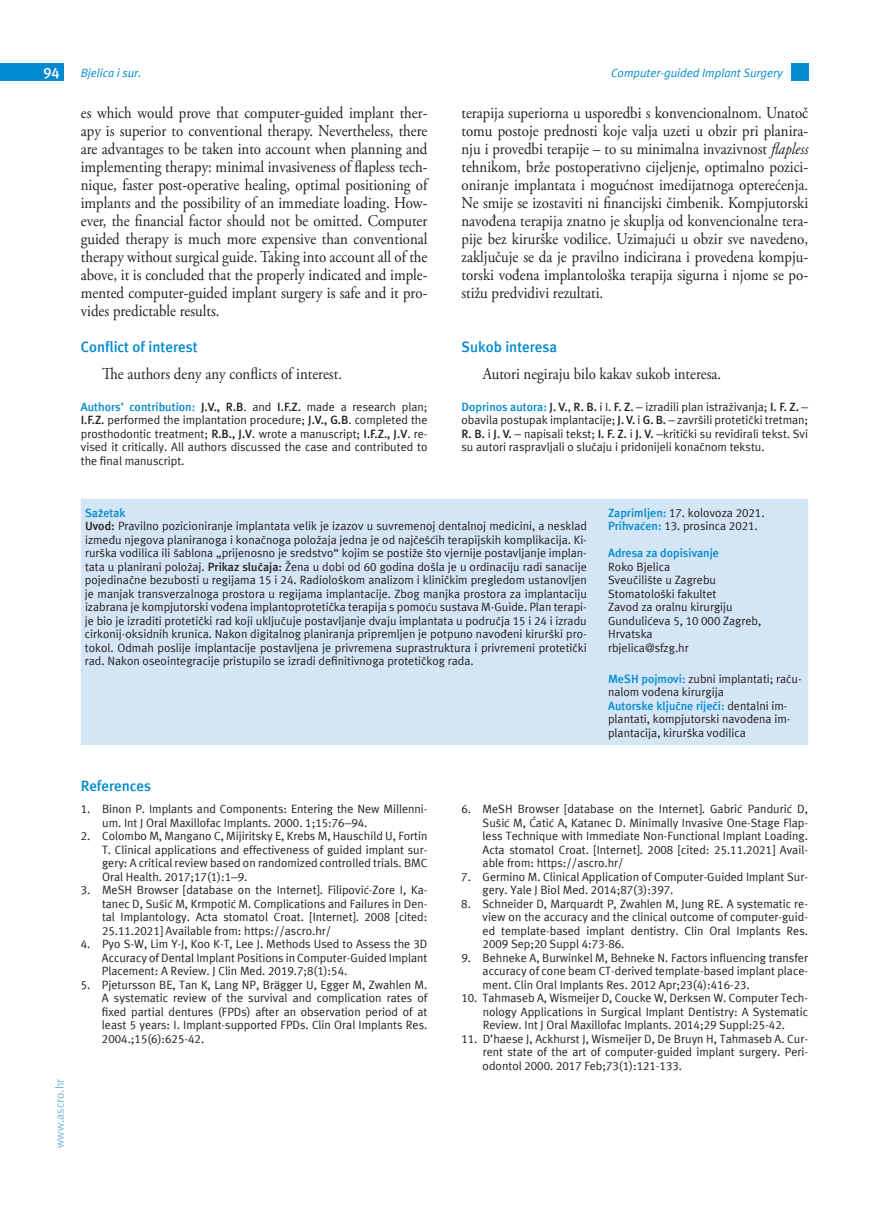
<style>
.page{position:relative;width:872px;height:1212px;background:#fff}
.page>*{position:absolute;margin:0;border:0;box-sizing:border-box;transform-origin:0 0}
.t1{font:16.5px/18px "Adobe Garamond Pro";color:#231f20;text-align:justify;scale:.9 1}
.t2{font:700 15px "Meta ASC";color:#0089cf}
.t3{font:700 15px "Meta ASC";color:#fff}
.t4{font:12px/13.5px "Meta ASC";color:#231f20;text-align:justify}
.t5{font:italic 12px "Meta ASC";color:#0089cf}
.t6{font:700 12px "Meta ASC";color:#0089cf}
.t7{font:12px "Meta ASC";color:#77b6e4}
.s1{font-weight:700;color:#0089cf}
.s2{font-weight:700}
.s3{font-style:italic}
</style>
<div class="page">
<div style="left:791px;top:64px;width:17px;height:17px;background:#0089cf"></div>
<div style="left:0;top:64px;width:64px;height:17px;background:#0089cf"></div>
<div style="left:81px;top:499px;width:727px;height:246px;background:#d4e6f6"></div>
<p class="t3" style="left:43px;top:64px;width:18px">94</p>
<p class="t5" style="left:81px;top:66px;width:62px">Bjelica i sur.</p>
<p class="t5" style="left:611px;top:66px;width:173px">Computer-guided Implant Surgery</p>
<p class="t1" style="left:81px;top:105px;width:387px">es which would prove that computer-guided implant ther&shy;apy is superior to conventional therapy. Nevertheless, there are advantages to be taken into account when planning and implementing therapy: minimal invasiveness of flapless tech&shy;nique, faster post-operative healing, optimal positioning of implants and the possibility of an immediate loading. How&shy;ever, the financial factor should not be omitted. Computer guided therapy is much more expensive than conventional therapy without surgical guide. Taking into account all of the above, it is concluded that the properly indicated and imple&shy;mented computer-guided implant surgery is safe and it pro&shy;vides predictable results.</p>
<p class="t2" style="left:81px;top:338px;width:118px">Conflict of interest</p>
<h1 class="t1" style="left:102px;top:366px;width:268px">The authors deny any conflicts of interest.</h1>
<p class="t4" style="left:81px;top:400px;width:348px"><span class="s1">Authors’ contribution:</span> <span class="s2">J.V., R.B</span>. and <span class="s2">I.F.Z.</span> made a research plan; <span class="s2">I.F.Z.</span> performed the implantation procedure; <span class="s2">J.V., G.B</span>. completed the prosthodontic treatment; <span class="s2">R.B., J.V</span>. wrote a manuscript; <span class="s2">I.F.Z., J.V</span>. re&shy;vised it critically. All authors discussed the case and contributed to the final manuscript.</p>
<p class="t1" style="left:461px;top:105px;width:387px">terapija superiorna u usporedbi s konvencionalnom. Unatoč tomu postoje prednosti koje valja uzeti u obzir pri planira&shy;nju i provedbi terapije – to su minimalna invazivnost <span class="s3">flapless </span>tehnikom, brže postoperativno cijeljenje, optimalno pozici&shy;oniranje implantata i mogućnost imedijatnoga opterećenja.<br>Ne smije se izostaviti ni financijski čimbenik. Kompjutorski navođena terapija znatno je skuplja od konvencionalne tera&shy;pije bez kirurške vodilice. Uzimajući u obzir sve navedeno, zaključuje se da je pravilno indicirana i provedena kompju&shy;torski vođena implantološka terapija sigurna i njome se po&shy;stižu predvidivi rezultati.</p>
<p class="t2" style="left:461px;top:338px;width:97px">Sukob interesa</p>
<h1 class="t1" style="left:483px;top:366px;width:266px">Autori negiraju bilo kakav sukob interesa.</h1>
<p class="t4" style="left:461px;top:400px;width:348px"><span class="s1">Doprinos autora:</span> <span class="s2">J. V.</span>, <span class="s2">R. B.</span> i I. <span class="s2">F. Z.</span> – izradili plan istraživanja; <span class="s2">I. F. Z.</span> – obavila postupak implantacije; <span class="s2">J. V.</span> i <span class="s2">G. B.</span> – završili protetički tretman; <span class="s2">R. B.</span> i <span class="s2">J. V.</span> – napisali tekst; <span class="s2">I. F. Z.</span> i <span class="s2">J. V.</span> –kritički su revidirali tekst. Svi su autori raspravljali o slučaju i pridonijeli konačnom tekstu.</p>
<p class="t4" style="left:85px;top:506px;width:503px;text-align:left"><span class="s1">Sažetak<br></span><span class="s2">Uvod:</span> Pravilno pozicioniranje implantata velik je izazov u suvremenoj dentalnoj medicini, a nesklad između njegova planiranoga i konačnoga položaja jedna je od najčešćih terapijskih komplikacija. Ki&shy;rurška vodilica ili šablona „prijenosno je sredstvo“ kojim se postiže što vjernije postavljanje implan&shy;tata u planirani položaj. <span class="s2">Prikaz slučaja:</span> Žena u dobi od 60 godina došla je u ordinaciju radi sanacije pojedinačne bezubosti u regijama 15 i 24. Radiološkom analizom i kliničkim pregledom ustanovljen je manjak transverzalnoga prostora u regijama implantacije. Zbog manjka prostora za implantaciju izabrana je kompjutorski vođena implantoprotetička terapija s pomoću sustava M-Guide. Plan terapi&shy;je bio je izraditi protetički rad koji uključuje postavljanje dvaju implantata u područja 15 i 24 i izradu cirkonij-oksidnih krunica. Nakon digitalnog planiranja pripremljen je potpuno navođeni kirurški pro&shy;tokol. Odmah poslije implantacije postavljena je privremena suprastruktura i privremeni protetički rad. Nakon oseointegracije pristupilo se izradi definitivnoga protetičkog rada.</p>
<p class="t4" style="left:608px;top:506px;width:158px"><span class="s1">Zaprimljen:</span> 17. kolovoza 2021.<br><span class="s1">Prihvaćen:</span> 13. prosinca 2021.</p>
<p class="t6" style="left:608px;top:546px;width:112px">Adresa za dopisivanje</p>
<p class="t4" style="left:608px;top:560px;width:155px;text-align:left">Roko Bjelica<br>Sveučilište u Zagrebu<br>Stomatološki fakultet<br>Zavod za oralnu kirurgiju<br>Gundulićeva 5, 10 000 Zagreb,<br>Hrvatska<br>rbjelica@sfzg.hr</p>
<p class="t4" style="left:608px;top:671px;width:195px;text-align:left"><span class="s1">MeSH pojmovi:</span> zubni implantati; raču&shy;nalom vođena kirurgija<br><span class="s1">Autorske ključne riječi:</span> dentalni im&shy;plantati, kompjutorski navođena im&shy;plantacija, kirurška vodilica</p>
<p class="t7" style="left:53px;top:1148px;width:71px;rotate:-90deg">www.ascro.hr</p>
<p class="t2" style="left:81px;top:777px;width:72px">References</p>
<p class="t4" style="left:102px;top:802px;width:327px;text-indent:-21px">1. Binon P. Implants and Components: Entering the New Millenni&shy;um. Int J Oral Maxillofac Implants. 2000. 1;15:76–94.</p>
<p class="t4" style="left:102px;top:829px;width:327px;text-indent:-21px">2. Colombo M, Mangano C, Mijiritsky E, Krebs M, Hauschild U, Fortin T. Clinical applications and effectiveness of guided implant sur&shy;gery: A critical review based on randomized controlled trials. BMC Oral Health. 2017;17(1):1–9.</p>
<p class="t4" style="left:102px;top:883px;width:327px;text-indent:-21px">3. MeSH Browser [database on the Internet]. Filipović-Zore I, Ka&shy;tanec D, Sušić M, Krmpotić M. Complications and Failures in Den&shy;tal Implantology. Acta stomatol Croat. [Internet]. 2008 [cited:<br>25.11.2021] Available from: https://ascro.hr/</p>
<p class="t4" style="left:102px;top:937px;width:327px;text-indent:-21px">4. Pyo S-W, Lim Y-J, Koo K-T, Lee J. Methods Used to Assess the 3D Accuracy of Dental Implant Positions in Computer-Guided Implant Placement: A Review. J Clin Med. 2019.7;8(1):54.</p>
<p class="t4" style="left:102px;top:978px;width:327px;text-indent:-21px">5. Pjetursson BE, Tan K, Lang NP, Brägger U, Egger M, Zwahlen M.<br>A systematic review of the survival and complication rates of fixed partial dentures (FPDs) after an observation period of at least 5 years: I. Implant-supported FPDs. Clin Oral Implants Res.<br>2004.;15(6):625-42.</p>
<p class="t4" style="left:482px;top:802px;width:327px;text-indent:-21px">6. MeSH Browser [database on the Internet]. Gabrić Pandurić D, Sušić M, Ćatić A, Katanec D. Minimally Invasive One-Stage Flap&shy;less Technique with Immediate Non-Functional Implant Loading.<br>Acta stomatol Croat. [Internet]. 2008 [cited: 25.11.2021] Avail&shy;able from: https://ascro.hr/</p>
<p class="t4" style="left:482px;top:870px;width:327px;text-indent:-21px">7. Germino M. Clinical Application of Computer-Guided Implant Sur&shy;gery. Yale J Biol Med. 2014;87(3):397.</p>
<p class="t4" style="left:482px;top:897px;width:327px;text-indent:-21px">8. Schneider D, Marquardt P, Zwahlen M, Jung RE. A systematic re&shy;view on the accuracy and the clinical outcome of computer-guid&shy;ed template-based implant dentistry. Clin Oral Implants Res.<br>2009 Sep;20 Suppl 4:73-86.</p>
<p class="t4" style="left:482px;top:951px;width:327px;text-indent:-21px">9. Behneke A, Burwinkel M, Behneke N. Factors influencing transfer accuracy of cone beam CT-derived template-based implant place&shy;ment. Clin Oral Implants Res. 2012 Apr;23(4):416-23.</p>
<p class="t4" style="left:482px;top:991px;width:327px;text-indent:-21px">10. Tahmaseb A, Wismeijer D, Coucke W, Derksen W. Computer Tech&shy;nology Applications in Surgical Implant Dentistry: A Systematic Review. Int J Oral Maxillofac Implants. 2014;29 Suppl:25-42.</p>
<p class="t4" style="left:482px;top:1032px;width:327px;text-indent:-21px">11. D’haese J, Ackhurst J, Wismeijer D, De Bruyn H, Tahmaseb A. Cur&shy;rent state of the art of computer-guided implant surgery. Peri&shy;odontol 2000. 2017 Feb;73(1):121-133.</p>
</div>
